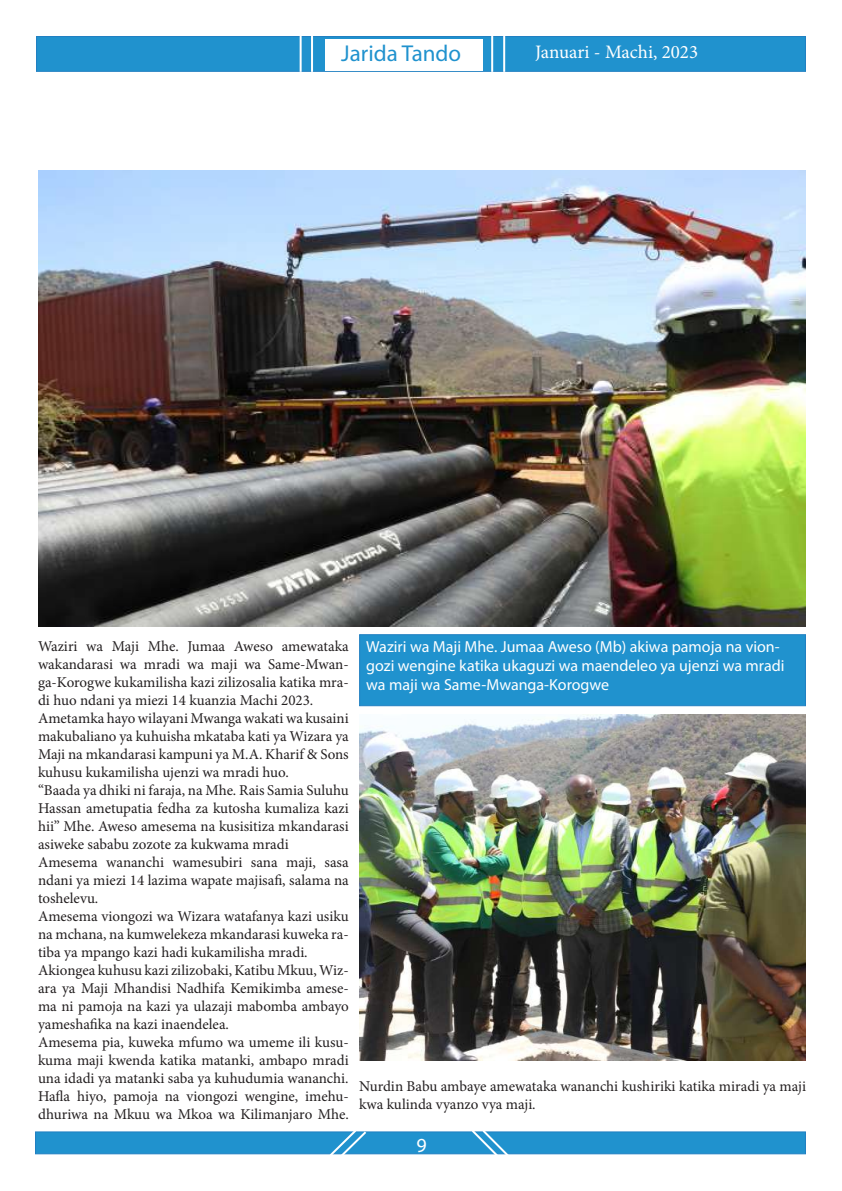
<style>
.page{position:relative;width:842px;height:1191px;background:#fff}
.page>*{position:absolute;margin:0;border:0;box-sizing:border-box;transform-origin:0 0}
.t1{font:23px "Myriad Pro";color:#2092ce}
.t2{font:20px "Myriad Pro";color:#fff}
.t3{font:19px "Minion Pro";color:#fff}
.t4{font:16px/19.2px "Myriad Pro";color:#fff}
.t5{font:15px/18px "Minion Pro";color:#231f20}
</style>
<div class="page">
<div style="left:36px;top:36px;width:770px;height:36px;background:#2092ce;border:1px solid #2180c2"></div>
<div style="left:359px;top:634px;width:447px;height:72px;background:#2092ce;border:1px solid #2180c2"></div>
<hr style="left:300px;top:36px;width:2px;height:36px;background:#fff">
<hr style="left:311px;top:36px;width:2px;height:36px;background:#fff">
<hr style="left:503px;top:36px;width:2px;height:36px;background:#fff">
<hr style="left:491px;top:36px;width:2px;height:36px;background:#fff">
<div style="left:325px;top:39px;width:157px;height:31px;background:#fff"></div>
<img style="left:38px;top:170px;width:768px;height:456px">
<img style="left:359px;top:714px;width:447px;height:346px">
<svg style="left:35px;top:1131px;width:771px;height:24px;background:#2d97cf"></svg>
<h1 class="t1" style="left:341px;top:39px;width:121px">Jarida Tando</h1>
<p class="t3" style="left:535px;top:39px;width:164px">Januari - Machi, 2023</p>
<p class="t5" style="left:38px;top:637px;width:312px">Waziri wa Maji Mhe. Jumaa Aweso amewataka wakandarasi wa mradi wa maji wa Same-Mwan&shy;ga-Korogwe kukamilisha kazi zilizosalia katika mra&shy;di huo ndani ya miezi 14 kuanzia Machi 2023.<br>Ametamka hayo wilayani Mwanga wakati wa kusaini makubaliano ya kuhuisha mkataba kati ya Wizara ya Maji na mkandarasi kampuni ya M.A. Kharif &amp; Sons kuhusu kukamilisha ujenzi wa mradi huo.<br>“Baada ya dhiki ni faraja, na Mhe. Rais Samia Suluhu Hassan ametupatia fedha za kutosha kumaliza kazi hii” Mhe. Aweso amesema na kusisitiza mkandarasi asiweke sababu zozote za kukwama mradi Amesema wananchi wamesubiri sana maji, sasa ndani ya miezi 14 lazima wapate majisafi, salama na toshelevu.<br>Amesema viongozi wa Wizara watafanya kazi usiku na mchana, na kumwelekeza mkandarasi kuweka ra&shy;tiba ya mpango kazi hadi kukamilisha mradi.<br>Akiongea kuhusu kazi zilizobaki, Katibu Mkuu, Wiz&shy;ara ya Maji Mhandisi Nadhifa Kemikimba amese&shy;ma ni pamoja na kazi ya ulazaji mabomba ambayo yameshafika na kazi inaendelea.<br>Amesema pia, kuweka mfumo wa umeme ili kusu&shy;kuma maji kwenda katika matanki, ambapo mradi una idadi ya matanki saba ya kuhudumia wananchi.<br>Hafla hiyo, pamoja na viongozi wengine, imehu&shy;dhuriwa na Mkuu wa Mkoa wa Kilimanjaro Mhe.</p>
<p class="t4" style="left:366px;top:636px;width:420px">Waziri wa Maji Mhe. Jumaa Aweso (Mb) akiwa pamoja na vion&shy;gozi wengine katika ukaguzi wa maendeleo ya ujenzi wa mradi wa maji wa Same-Mwanga-Korogwe</p>
<p class="t5" style="left:359px;top:1077px;width:448px">Nurdin Babu ambaye amewataka wananchi kushiriki katika miradi ya maji kwa kulinda vyanzo vya maji.</p>
<h2 class="t2" style="left:417px;top:1133px;width:12px">9</h2>
</div>
